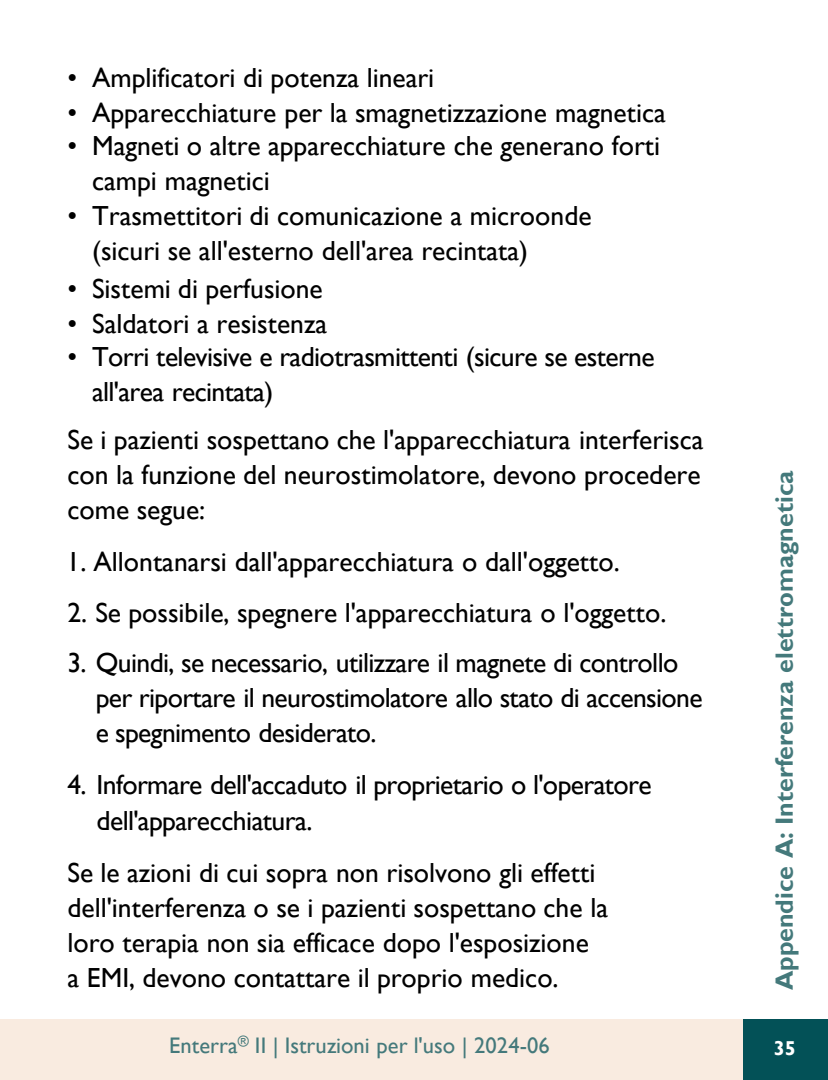
<style>
.page{position:relative;width:828px;height:1080px;background:#fff}
.page>*{position:absolute;margin:0;border:0;box-sizing:border-box;transform-origin:0 0}
.t1{font:27.5px/35px "Gill Sans";letter-spacing:-.005em;color:#000}
.t2{font:27.5px/35px "Gill Sans";letter-spacing:-.025em;color:#000}
.t3{font:700 25px "Gill Sans";color:#44797b}
.t4{font:22.5px "Gill Sans";letter-spacing:.005em;color:#44797b}
.t5{font:700 20px "Gill Sans";color:#fff}
</style>
<div class="page">
<div style="left:0;top:1020px;width:742px;height:60px;background:#f9ebe0"></div>
<div style="left:742px;top:1020px;width:85px;height:60px;background:#035157"></div>
<p class="t1" style="left:67px;top:61px;width:368px">• Amplificatori di potenza lineari</p>
<p class="t1" style="left:67px;top:96px;width:600px">• Apparecchiature per la smagnetizzazione magnetica</p>
<p class="t1" style="left:92px;top:129px;width:569px;text-indent:-25px">• Magneti o altre apparecchiature che generano forti campi magnetici</p>
<p class="t1" style="left:92px;top:199px;width:501px;text-indent:-25px">• Trasmettitori di comunicazione a microonde (sicuri se all'esterno dell'area recintata)</p>
<p class="t1" style="left:67px;top:272px;width:257px">• Sistemi di perfusione</p>
<p class="t1" style="left:67px;top:307px;width:261px">• Saldatori a resistenza</p>
<p class="t2" style="left:92px;top:340px;width:564px;text-indent:-25px">• Torri televisive e radiotrasmittenti (sicure se esterne all'area recintata)</p>
<p class="t1" style="left:67px;top:423px;width:637px;text-align:justify">Se i pazienti sospettano che l'apparecchiatura interferisca con la funzione del neurostimolatore, devono procedere come segue:</p>
<p class="t1" style="left:67px;top:545px;width:555px">1. Allontanarsi dall'apparecchiatura o dall'oggetto.</p>
<p class="t1" style="left:67px;top:596px;width:600px">2. Se possibile, spegnere l'apparecchiatura o l'oggetto.</p>
<p class="t2" style="left:96px;top:646px;width:608px;text-indent:-28px">3. Quindi, se necessario, utilizzare il magnete di controllo per riportare il neurostimolatore allo stato di accensione e spegnimento desiderato.</p>
<p class="t1" style="left:96px;top:768px;width:556px;text-indent:-29px">4. Informare dell'accaduto il proprietario o l'operatore dell'apparecchiatura.</p>
<p class="t1" style="left:67px;top:856px;width:542px">Se le azioni di cui sopra non risolvono gli effetti dell'interferenza o se i pazienti sospettano che la loro terapia non sia efficace dopo l'esposizione<br>a EMI, devono contattare il proprio medico.</p>
<p class="t3" style="left:769px;top:990px;width:521px;rotate:-90deg">Appendice A: Interferenza elettromagnetica</p>
<p class="t4" style="left:169px;top:1032px;width:382px">Enterra<sup>®</sup> II | Istruzioni per l'uso | 2024-06</p>
<p class="t5" style="left:773px;top:1036px;width:24px">35</p>
</div>
